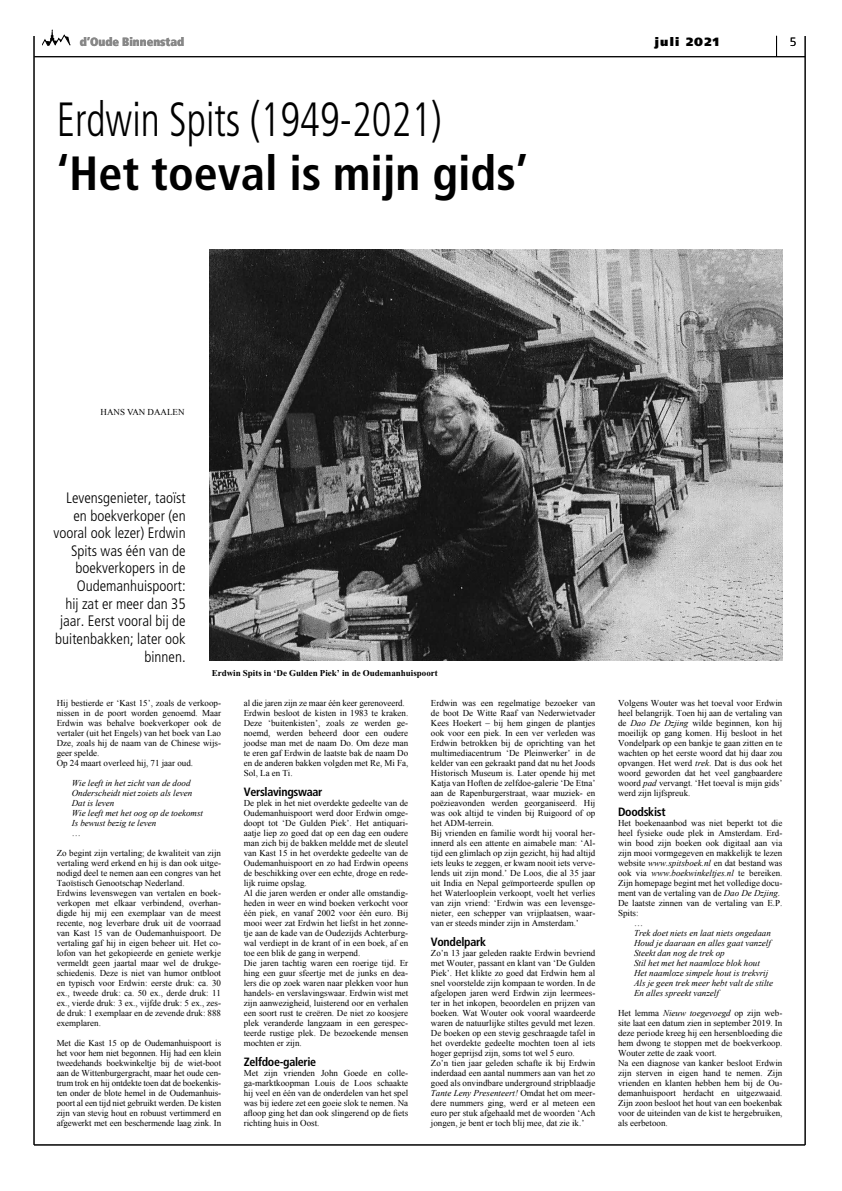
<style>
.page{position:relative;width:842px;height:1191px;background:#fff}
.page>*{position:absolute;margin:0;border:0;box-sizing:border-box;transform-origin:0 0}
.t1{font:300 condensed 48px "Frutiger";color:#000;scale:.86 1}
.t2{font:700 condensed 48px "Frutiger";color:#000}
.t3{font:300 condensed 15.1px/17.6px "Frutiger";color:#000;text-align:right}
.t4{font:700 condensed 12px "Frutiger";letter-spacing:-.025em;color:#000}
.t5{font:900 condensed 12px "Frutiger";color:#878787}
.t6{font:900 12px "Frutiger";letter-spacing:.1em;color:#000}
.t7{font:300 12px "Frutiger";color:#000}
.t8{font:9px/10px "Times New Roman";color:#000}
.t9{font:italic 9px/10px "Times New Roman";color:#000}
.t10{font:700 9px "Times New Roman";color:#000}
.s1{font-style:italic}
.s2{font-style:normal}
</style>
<div class="page">
<hr style="left:34px;top:36px;width:1px;height:1108px;background:#000">
<hr style="left:805px;top:36px;width:1px;height:1108px;background:#000">
<hr style="left:34px;top:1144px;width:771px;height:1px;background:#000">
<hr style="left:34px;top:56px;width:771px;height:1px;background:#000">
<svg style="left:43px;top:30px;width:27px;height:16px"></svg>
<svg style="left:776px;top:36px;width:1px;height:20px"></svg>
<img style="left:210px;top:249px;width:572px;height:411px">
<h3 class="t5" style="left:80px;top:34px;width:106px">d’Oude Binnenstad</h3>
<h3 class="t6" style="left:655px;top:34px;width:66px">juli 2021</h3>
<h3 class="t7" style="left:790px;top:35px;width:8px">5</h3>
<h1 class="t1" style="left:57px;top:92px;width:449px">Erdwin Spits (1949-2021)</h1>
<h1 class="t2" style="left:57px;top:145px;width:473px">‘Het toeval is mijn gids’</h1>
<p class="t8" style="left:101px;top:407px;width:85px">HANS VAN DAALEN</p>
<h2 class="t3" style="left:53px;top:489px;width:134px">Levensgenieter, taoïst en boekverkoper (en vooral ook lezer) Erdwin<br>Spits was één van de boekverkopers in de<br>Oudemanhuispoort:<br>hij zat er meer dan 35 jaar. Eerst vooral bij de buitenbakken; later ook binnen.</h2>
<p class="t8" style="left:57px;top:698px;width:166px">Hij bestierde er ‘Kast 15’, zoals de verkoop&shy;nissen in de poort worden genoemd. Maar Erdwin was behalve boekverkoper ook de vertaler (uit het Engels) van het boek van Lao Dze, zoals hij de naam van de Chinese wijs&shy;geer spelde.<br>Op 24 maart overleed hij, 71 jaar oud.</p>
<p class="t9" style="left:72px;top:778px;width:133px">Wie leeft in het zicht van de dood<br>Onderscheidt niet zoiets als leven<br>Dat is leven<br>Wie leeft met het oog op de toekomst<br>Is bewust bezig te leven</p>
<p class="t8" style="left:72px;top:828px;width:10px">…</p>
<p class="t8" style="left:57px;top:848px;width:166px">Zo begint zijn vertaling; de kwaliteit van zijn vertaling werd erkend en hij is dan ook uitge&shy;nodigd deel te nemen aan een congres van het Taoïstisch Genootschap Nederland.<br>Erdwins levenswegen van vertalen en boek&shy;verkopen met elkaar verbindend, overhan&shy;digde hij mij een exemplaar van de meest recente, nog leverbare druk uit de voorraad van Kast 15 van de Oudemanhuispoort. De vertaling gaf hij in eigen beheer uit. Het co&shy;lofon van het gekopieerde en geniete werkje vermeldt geen jaartal maar wel de drukge&shy;schiedenis. Deze is niet van humor ontbloot en typisch voor Erdwin: eerste druk: ca. 30 ex., tweede druk: ca. 50 ex., derde druk: 11 ex., vierde druk: 3 ex., vijfde druk: 5 ex., zes&shy;de druk: 1 exemplaar en de zevende druk: 888 exemplaren.</p>
<p class="t8" style="left:57px;top:1038px;width:166px;text-align:justify">Met die Kast 15 op de Oudemanhuispoort is het voor hem niet begonnen. Hij had een klein tweedehands boekwinkeltje bij de wiet-boot aan de Wittenburgergracht, maar het oude cen&shy;trum trok en hij ontdekte toen dat de boekenkis&shy;ten onder de blote hemel in de Oudemanhuis&shy;poort al een tijd niet gebruikt werden. De kisten zijn van stevig hout en robuust vertimmerd en afgewerkt met een beschermende laag zink. In</p>
<p class="t10" style="left:212px;top:668px;width:228px">Erdwin Spits in ‘De Gulden Piek’ in de Oudemanhuispoort</p>
<p class="t8" style="left:244px;top:698px;width:166px">al die jaren zijn ze maar één keer gerenoveerd.<br>Erdwin besloot de kisten in 1983 te kraken.<br>Deze ‘buitenkisten’, zoals ze werden ge&shy;noemd, werden beheerd door een oudere joodse man met de naam Do. Om deze man te eren gaf Erdwin de laatste bak de naam Do en de anderen bakken volgden met Re, Mi Fa, Sol, La en Ti.</p>
<h3 class="t4" style="left:244px;top:785px;width:80px">Verslavingswaar</h3>
<p class="t8" style="left:244px;top:798px;width:166px">De plek in het niet overdekte gedeelte van de Oudemanhuispoort werd door Erdwin omge&shy;doopt tot ‘De Gulden Piek’. Het antiquari&shy;aatje liep zo goed dat op een dag een oudere man zich bij de bakken meldde met de sleutel van Kast 15 in het overdekte gedeelte van de Oudemanhuispoort en zo had Erdwin opeens de beschikking over een echte, droge en rede&shy;lijk ruime opslag.<br>Al die jaren werden er onder alle omstandig&shy;heden in weer en wind boeken verkocht voor één piek, en vanaf 2002 voor één euro. Bij mooi weer zat Erdwin het liefst in het zonne&shy;tje aan de kade van de Oudezijds Achterburg&shy;wal verdiept in de krant of in een boek, af en toe een blik de gang in werpend.<br>Die jaren tachtig waren een roerige tijd. Er hing een guur sfeertje met de junks en dea&shy;lers die op zoek waren naar plekken voor hun handels- en verslavingswaar. Erdwin wist met zijn aanwezigheid, luisterend oor en verhalen een soort rust te creëren. De niet zo koosjere plek veranderde langzaam in een gerespec&shy;teerde rustige plek. De bezoekende mensen mochten er zijn.</p>
<h3 class="t4" style="left:244px;top:1055px;width:74px">Zelfdoe-galerie</h3>
<p class="t8" style="left:244px;top:1068px;width:166px;text-align:justify">Met zijn vrienden John Goede en colle&shy;ga-marktkoopman Louis de Loos schaakte hij veel en één van de onderdelen van het spel was bij iedere zet een goeie slok te nemen. Na afloop ging het dan ook slingerend op de fiets richting huis in Oost.</p>
<p class="t8" style="left:431px;top:698px;width:166px">Erdwin was een regelmatige bezoeker van de boot De Witte Raaf van Nederwietvader Kees Hoekert – bij hem gingen de plantjes ook voor een piek. In een ver verleden was Erdwin betrokken bij de oprichting van het multimediacentrum ‘De Pleinwerker’ in de kelder van een gekraakt pand dat nu het Joods Historisch Museum is. Later opende hij met Katja van Hoften de zelfdoe-galerie ‘De Etna’ aan de Rapenburgerstraat, waar muziek- en poëzieavonden werden georganiseerd. Hij was ook altijd te vinden bij Ruigoord of op het ADM-terrein.<br>Bij vrienden en familie wordt hij vooral her&shy;innerd als een attente en aimabele man: ‘Al&shy;tijd een glimlach op zijn gezicht, hij had altijd iets leuks te zeggen, er kwam nooit iets verve&shy;lends uit zijn mond.’ De Loos, die al 35 jaar uit India en Nepal geïmporteerde spullen op het Waterlooplein verkoopt, voelt het verlies van zijn vriend: ‘Erdwin was een levensge&shy;nieter, een schepper van vrijplaatsen, waar&shy;van er steeds minder zijn in Amsterdam.’</p>
<h3 class="t4" style="left:431px;top:935px;width:57px">Vondelpark</h3>
<p class="t8" style="left:431px;top:948px;width:166px">Zo’n 13 jaar geleden raakte Erdwin bevriend met Wouter, passant en klant van ‘De Gulden Piek’. Het klikte zo goed dat Erdwin hem al snel voorstelde zijn kompaan te worden. In de afgelopen jaren werd Erdwin zijn leermees&shy;ter in het inkopen, beoordelen en prijzen van boeken. Wat Wouter ook vooral waardeerde waren de natuurlijke stiltes gevuld met lezen.<br>De boeken op een stevig geschraagde tafel in het overdekte gedeelte mochten toen al iets hoger geprijsd zijn, soms tot wel 5 euro.<br>Zo’n tien jaar geleden schafte ik bij Erdwin inderdaad een aantal nummers aan van het zo goed als onvindbare underground stripblaadje <span class="s1">Tante Leny Presenteert!</span> Omdat het om meer&shy;dere nummers ging, werd er al meteen een euro per stuk afgehaald met de woorden ‘Ach jongen, je bent er toch blij mee, dat zie ik.’</p>
<p class="t8" style="left:618px;top:698px;width:166px;text-align:justify">Volgens Wouter was het toeval voor Erdwin heel belangrijk. Toen hij aan de vertaling van de <span class="s1">Dao De Dzjing</span> wilde beginnen, kon hij moeilijk op gang komen. Hij besloot in het Vondelpark op een bankje te gaan zitten en te wachten op het eerste woord dat hij daar zou opvangen. Het werd <span class="s1">trek</span>. Dat is dus ook het woord geworden dat het veel gangbaardere woord <span class="s1">pad</span> vervangt. ‘Het toeval is mijn gids’ werd zijn lijfspreuk.</p>
<h3 class="t4" style="left:618px;top:805px;width:49px">Doodskist</h3>
<p class="t8" style="left:618px;top:818px;width:166px">Het boekenaanbod was niet beperkt tot die</p>
<p class="t8" style="left:618px;top:828px;width:166px">heel fysieke oude plek in Amsterdam. Erd-</p>
<p class="t8" style="left:618px;top:838px;width:166px">win bood zijn boeken ook digitaal aan via</p>
<p class="t8" style="left:618px;top:848px;width:166px">zijn mooi vormgegeven en makkelijk te lezen</p>
<p class="t8" style="left:618px;top:858px;width:166px">website <span class="s1">www.spitsboek.nl</span> en dat bestand was</p>
<p class="t9" style="left:618px;top:868px;width:166px"><span class="s2">ook via</span> www.boekwinkeltjes.nl <span class="s2">te bereiken.</span></p>
<p class="t8" style="left:618px;top:878px;width:166px">Zijn homepage begint met het volledige docu-</p>
<p class="t8" style="left:618px;top:888px;width:164px">ment van de vertaling van de <span class="s1">Dao De Dzjing.</span></p>
<p class="t8" style="left:618px;top:898px;width:166px">De laatste zinnen van de vertaling van E.P.</p>
<p class="t8" style="left:618px;top:908px;width:22px">Spits:</p>
<p class="t8" style="left:634px;top:918px;width:10px">…</p>
<p class="t9" style="left:634px;top:928px;width:141px">Trek doet niets en laat niets ongedaan Houd je daaraan en alles gaat vanzelf Steekt dan nog de trek op<br>Stil het met het naamloze blok hout Het naamloze simpele hout is trekvrij Als je geen trek meer hebt valt de stilte En alles spreekt vanzelf</p>
<p class="t8" style="left:618px;top:1008px;width:166px">Het lemma <span class="s1">Nieuw toegevoegd</span> op zijn web&shy;site laat een datum zien in september 2019. In deze periode kreeg hij een hersenbloeding die hem dwong te stoppen met de boekverkoop.<br>Wouter zette de zaak voort.<br>Na een diagnose van kanker besloot Erdwin zijn sterven in eigen hand te nemen. Zijn vrienden en klanten hebben hem bij de Ou&shy;demanhuispoort herdacht en uitgezwaaid.<br>Zijn zoon besloot het hout van een boekenbak voor de uiteinden van de kist te hergebruiken, als eerbetoon.</p>
</div>
